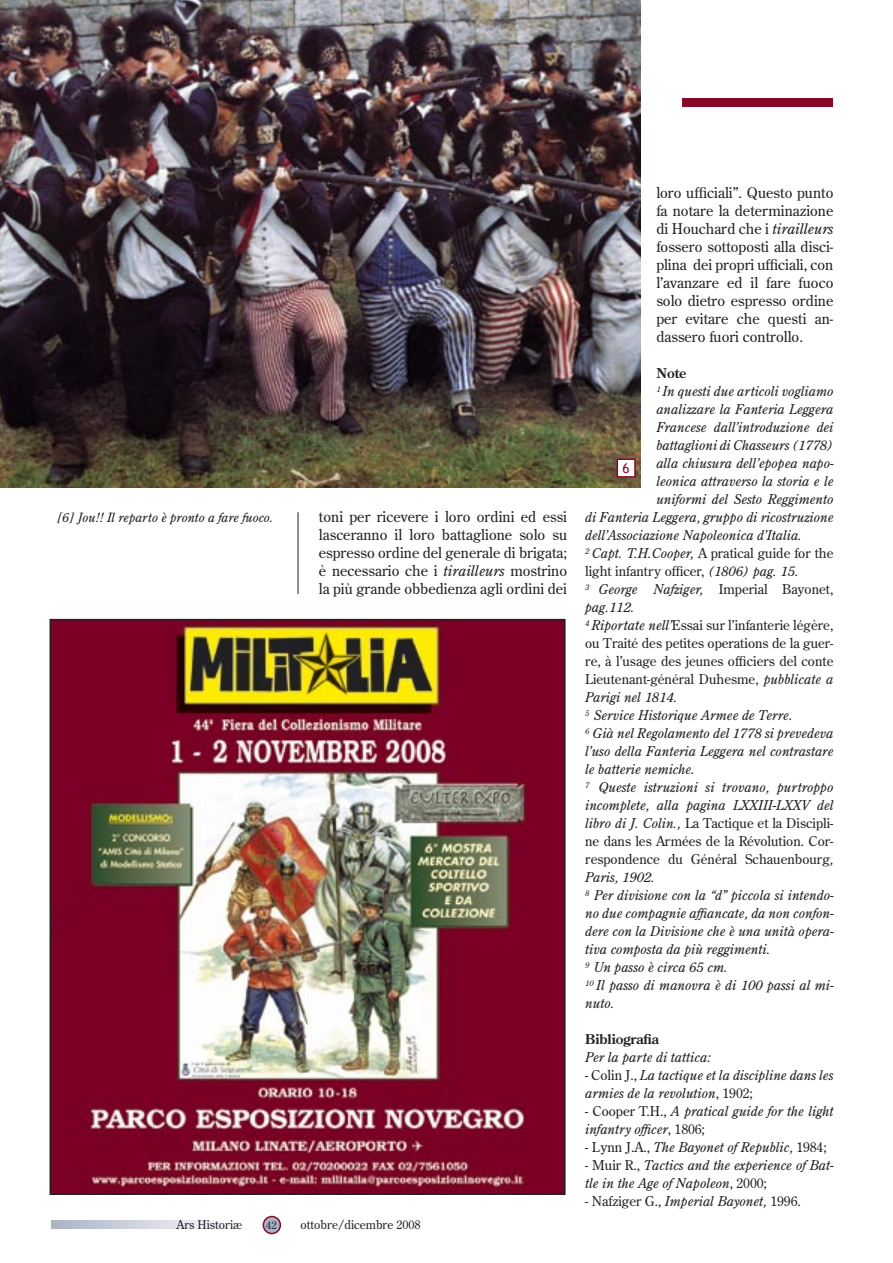
<style>
.page{position:relative;width:893px;height:1263px;background:#fff}
.page>*{position:absolute;margin:0;border:0;box-sizing:border-box;transform-origin:0 0}
.t1{font:14.7px/18px "Century Old Style";color:#212125;text-align:justify}
.t2{font:italic 13.5px/18px "Century Old Style";color:#212125}
.t3{font:13.5px/18px "Century Old Style";color:#212125}
.t4{font:700 13.5px "Century Old Style";color:#212125}
.t5{font:13.5px "Trebuchet MS";color:#870a28}
.t6{font:italic 12.75px "Century Old Style";color:#212125}
.t7{font:12px "Century Old Style";color:#212125}
.t8{font:10.5px "Century Old Style";color:#212125}
.s1{font-style:italic}
.s2{font-style:normal}
</style>
<div class="page">
<div style="left:263px;top:1216px;width:17px;height:17px;background:#acb2c4;border-radius:50%"></div>
<div style="left:263px;top:1216px;width:18px;height:18px;border:2px solid #870a28;border-radius:50%"></div>
<svg style="left:51px;top:1220px;width:166px;height:9px"></svg>
<img style="left:53px;top:622px;width:510px;height:570px">
<div style="left:50px;top:619px;width:516px;height:576px;border:2px solid #212125"></div>
<hr style="left:298px;top:512px;width:1px;height:82px;background:#212125">
<div style="left:682px;top:98px;width:151px;height:8px;background:#870a28"></div>
<img style="left:0;top:0;width:641px;height:488px">
<div style="left:617px;top:459px;width:18px;height:18px;background:#fff"></div>
<div style="left:617px;top:458px;width:19px;height:20px;border:2px solid #870a28"></div>
<p class="t6" style="left:56px;top:509px;width:219px">[6] Jou!! Il reparto è pronto a fare fuoco.</p>
<p class="t1" style="left:319px;top:507px;width:250px">toni per ricevere i loro ordini ed essi lasceranno il loro battaglione solo su espresso ordine del generale di brigata; è necessario che i <span class="s1">tirailleurs</span> mostrino la più grande obbedienza agli ordini dei</p>
<p class="t7" style="left:177px;top:1217px;width:67px">Ars Historiæ</p>
<p class="t8" style="left:266px;top:1218px;width:12px">42</p>
<p class="t7" style="left:300px;top:1217px;width:122px">ottobre/dicembre 2008</p>
<p class="t1" style="left:656px;top:183px;width:179px">loro ufficiali”. Questo punto fa notare la determinazione di Houchard che i <span class="s1">tirailleurs </span>fossero sottoposti alla disci&shy;plina dei propri ufficiali, con l’avanzare ed il fare fuoco solo dietro espresso ordine per evitare che questi an&shy;dassero fuori controllo.</p>
<p class="t4" style="left:656px;top:364px;width:32px">Note</p>
<p class="t2" style="left:656px;top:382px;width:179px"><sup>1</sup> In questi due articoli vogliamo</p>
<p class="t2" style="left:656px;top:400px;width:179px">analizzare la Fanteria Leggera</p>
<p class="t2" style="left:656px;top:418px;width:179px">Francese dall’introduzione dei</p>
<p class="t2" style="left:656px;top:436px;width:179px">battaglioni di Chasseurs (1778)</p>
<p class="t2" style="left:656px;top:454px;width:179px">alla chiusura dell’epopea napo-</p>
<p class="t2" style="left:656px;top:472px;width:179px">leonica attraverso la storia e le</p>
<p class="t2" style="left:656px;top:490px;width:179px">uniformi del Sesto Reggimento</p>
<p class="t2" style="left:585px;top:508px;width:250px">di Fanteria Leggera, gruppo di ricostruzione</p>
<p class="t2" style="left:585px;top:526px;width:218px">dell’Associazione Napoleonica d’Italia.</p>
<p class="t3" style="left:585px;top:544px;width:250px"><sup>2</sup> <span class="s1">Capt. T.H.Cooper,</span> A pratical guide for the light infantry officer, <span class="s1">(1806) pag. 15.</span></p>
<p class="t2" style="left:585px;top:580px;width:250px"><sup>3</sup> George Nafziger, <span class="s2">Imperial Bayonet, </span>pag.112.</p>
<p class="t3" style="left:585px;top:616px;width:250px;text-align:justify"><sup>4</sup> <span class="s1">Riportate nell’</span>Essai sur l’infanterie légère, ou Traité des petites operations de la guer&shy;re, à l’usage des jeunes officiers del conte Lieutenant-général Duhesme, <span class="s1">pubblicate a Parigi nel 1814.</span></p>
<p class="t2" style="left:585px;top:706px;width:209px"><sup>5</sup> Service Historique Armee de Terre.</p>
<p class="t2" style="left:585px;top:724px;width:250px;text-align:justify"><sup>6</sup> Già nel Regolamento del 1778 si prevedeva l’uso della Fanteria Leggera nel contrastare le batterie nemiche.</p>
<p class="t2" style="left:585px;top:778px;width:250px;text-align:justify"><sup>7</sup> Queste istruzioni si trovano, purtroppo incomplete, alla pagina LXXIII-LXXV del libro di J. Colin., <span class="s2">La Tactique et la Discipli&shy;ne dans les Armées de la Révolution. Cor&shy;respondence du Général Schauenbourg</span>, Paris, 1902.</p>
<p class="t2" style="left:585px;top:886px;width:250px;text-align:justify"><sup>8</sup> Per divisione con la “d” piccola si intendo&shy;no due compagnie affiancate, da non confon&shy;dere con la Divisione che è una unità opera&shy;tiva composta da più reggimenti.</p>
<p class="t2" style="left:585px;top:958px;width:144px"><sup>9</sup> Un passo è circa 65 cm.</p>
<p class="t2" style="left:585px;top:976px;width:250px"><sup>10</sup> Il passo di manovra è di 100 passi al mi&shy;nuto.</p>
<p class="t4" style="left:585px;top:1030px;width:75px">Bibliografia</p>
<p class="t2" style="left:585px;top:1048px;width:127px">Per la parte di tattica:</p>
<p class="t2" style="left:585px;top:1066px;width:250px"><span class="s2">- Colin J.,</span> La tactique et la discipline dans les armies de la revolution<span class="s2">, 1902;</span></p>
<p class="t2" style="left:585px;top:1102px;width:250px"><span class="s2">- Cooper T.H.,</span> A pratical guide for the light infantry officer<span class="s2">, 1806;</span></p>
<p class="t2" style="left:585px;top:1138px;width:243px"><span class="s2">- Lynn J.A.,</span> The Bayonet of Republic, <span class="s2">1984;</span></p>
<p class="t2" style="left:585px;top:1156px;width:250px"><span class="s2">- Muir R.,</span> Tactics and the experience of Bat&shy;tle in the Age of Napoleon<span class="s2">, 2000;</span></p>
<p class="t3" style="left:585px;top:1192px;width:217px">- Nafziger G., <span class="s1">Imperial Bayonet,</span> 1996.</p>
<p class="t5" style="left:623px;top:460px;width:9px">6</p>
</div>
